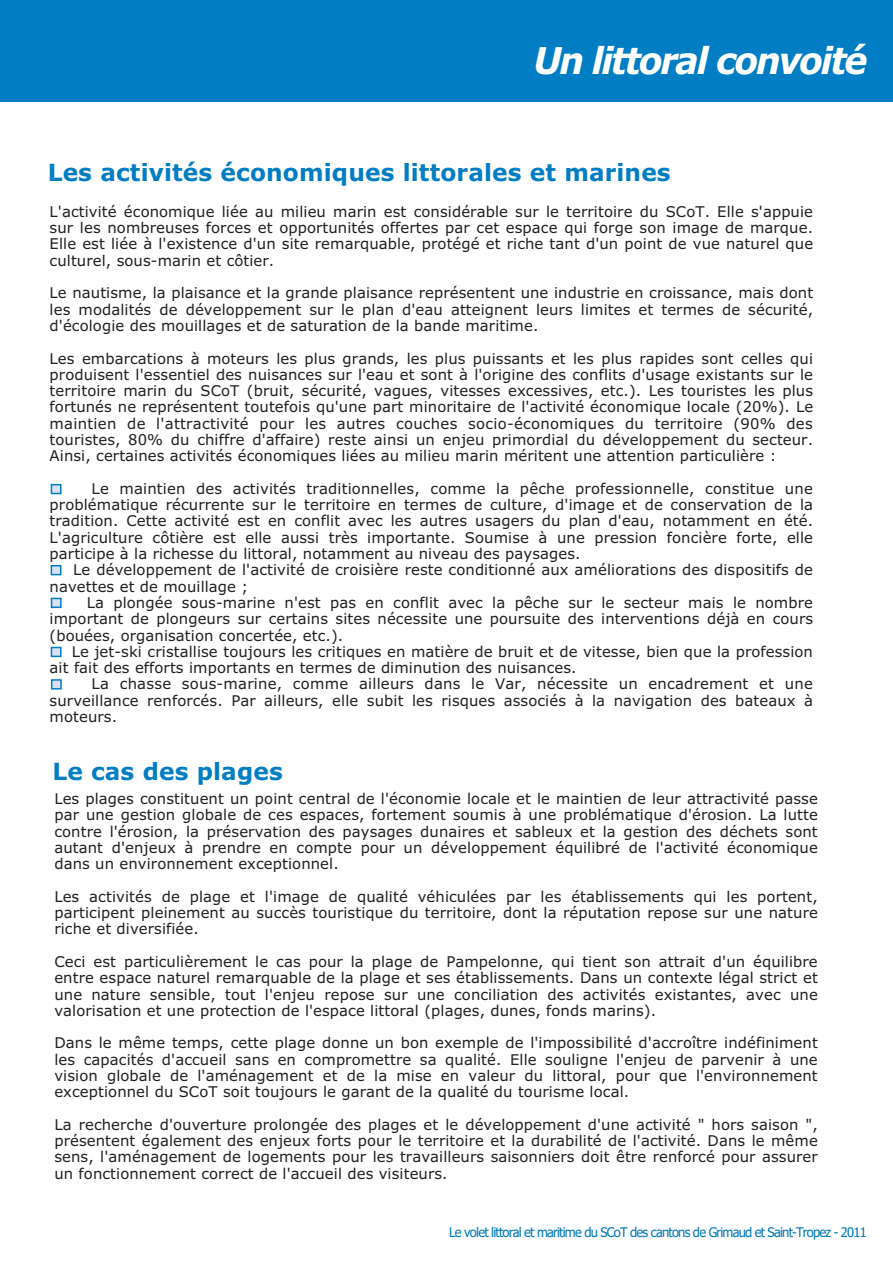
<style>
.page{position:relative;width:893px;height:1263px;background:#fff}
.page>*{position:absolute;margin:0;border:0;box-sizing:border-box;transform-origin:0 0}
.t1{font:italic 700 37.05px "Verdana";letter-spacing:-.06em;color:#fff;scale:.94 1}
.t2{font:700 23.7px "Verdana";letter-spacing:.005em;color:#007dc3}
.t3{font:14.85px/16.4px "Verdana";letter-spacing:.005em;color:#231f20;text-align:justify}
.t4{font:13.35px "Tahoma";letter-spacing:-.06em;color:#0078b9}
</style>
<div class="page">
<div style="left:0;top:0;width:893px;height:102px;background:#007dc3"></div>
<div style="left:51px;top:648px;width:10px;height:8px;background:#d8e2f3"></div>
<div style="left:51px;top:647px;width:11px;height:10px;border:2px solid #007dc3"></div>
<div style="left:52px;top:598px;width:9px;height:9px;background:#d8e2f3"></div>
<div style="left:51px;top:598px;width:11px;height:10px;border:2px solid #007dc3"></div>
<div style="left:52px;top:680px;width:9px;height:9px;background:#d8e2f3"></div>
<div style="left:51px;top:679px;width:11px;height:11px;border:2px solid #007dc3"></div>
<div style="left:51px;top:566px;width:10px;height:9px;background:#d8e2f3"></div>
<div style="left:51px;top:565px;width:10px;height:10px;border:2px solid #007dc3"></div>
<div style="left:51px;top:485px;width:10px;height:9px;background:#d8e2f3"></div>
<div style="left:51px;top:484px;width:11px;height:10px;border:2px solid #007dc3"></div>
<h1 class="t1" style="left:533px;top:46px;width:357px">Un littoral convoité</h1>
<h2 class="t2" style="left:48px;top:163px;width:624px">Les activités économiques littorales et marines</h2>
<p class="t3" style="left:50px;top:205px;width:765px">L'activité économique liée au milieu marin est considérable sur le territoire du SCoT. Elle s'appuie sur les nombreuses forces et opportunités offertes par cet espace qui forge son image de marque.<br>Elle est liée à l'existence d'un site remarquable, protégé et riche tant d'un point de vue naturel que culturel, sous-marin et côtier.</p>
<p class="t3" style="left:50px;top:286px;width:765px">Le nautisme, la plaisance et la grande plaisance représentent une industrie en croissance, mais dont les modalités de développement sur le plan d'eau atteignent leurs limites et termes de sécurité, d'écologie des mouillages et de saturation de la bande maritime.</p>
<p class="t3" style="left:50px;top:351px;width:765px">Les embarcations à moteurs les plus grands, les plus puissants et les plus rapides sont celles qui produisent l'essentiel des nuisances sur l'eau et sont à l'origine des conflits d'usage existants sur le territoire marin du SCoT (bruit, sécurité, vagues, vitesses excessives, etc.). Les touristes les plus fortunés ne représentent toutefois qu'une part minoritaire de l'activité économique locale (20%). Le maintien de l'attractivité pour les autres couches socio-économiques du territoire (90% des touristes, 80% du chiffre d'affaire) reste ainsi un enjeu primordial du développement du secteur.<br>Ainsi, certaines activités économiques liées au milieu marin méritent une attention particulière :</p>
<p class="t3" style="left:50px;top:482px;width:765px;text-indent:42px">Le maintien des activités traditionnelles, comme la pêche professionnelle, constitue une problématique récurrente sur le territoire en termes de culture, d'image et de conservation de la tradition. Cette activité est en conflit avec les autres usagers du plan d'eau, notamment en été.<br>L'agriculture côtière est elle aussi très importante. Soumise à une pression foncière forte, elle participe à la richesse du littoral, notamment au niveau des paysages.</p>
<p class="t3" style="left:50px;top:563px;width:765px;text-indent:24px">Le développement de l'activité de croisière reste conditionné aux améliorations des dispositifs de navettes et de mouillage ;</p>
<p class="t3" style="left:50px;top:596px;width:765px;text-indent:37px">La plongée sous-marine n'est pas en conflit avec la pêche sur le secteur mais le nombre important de plongeurs sur certains sites nécessite une poursuite des interventions déjà en cours (bouées, organisation concertée, etc.).</p>
<p class="t3" style="left:50px;top:645px;width:765px;text-indent:22px">Le jet-ski cristallise toujours les critiques en matière de bruit et de vitesse, bien que la profession ait fait des efforts importants en termes de diminution des nuisances.</p>
<p class="t3" style="left:50px;top:677px;width:765px;text-indent:42px">La chasse sous-marine, comme ailleurs dans le Var, nécessite un encadrement et une surveillance renforcés. Par ailleurs, elle subit les risques associés à la navigation des bateaux à moteurs.</p>
<h2 class="t2" style="left:52px;top:762px;width:232px">Le cas des plages</h2>
<p class="t3" style="left:54px;top:792px;width:765px">Les plages constituent un point central de l'économie locale et le maintien de leur attractivité passe par une gestion globale de ces espaces, fortement soumis à une problématique d'érosion. La lutte contre l'érosion, la préservation des paysages dunaires et sableux et la gestion des déchets sont autant d'enjeux à prendre en compte pour un développement équilibré de l'activité économique dans un environnement exceptionnel.</p>
<p class="t3" style="left:54px;top:889px;width:765px">Les activités de plage et l'image de qualité véhiculées par les établissements qui les portent, participent pleinement au succès touristique du territoire, dont la réputation repose sur une nature riche et diversifiée.</p>
<p class="t3" style="left:54px;top:955px;width:765px">Ceci est particulièrement le cas pour la plage de Pampelonne, qui tient son attrait d'un équilibre entre espace naturel remarquable de la plage et ses établissements. Dans un contexte légal strict et une nature sensible, tout l'enjeu repose sur une conciliation des activités existantes, avec une valorisation et une protection de l'espace littoral (plages, dunes, fonds marins).</p>
<p class="t3" style="left:54px;top:1036px;width:765px">Dans le même temps, cette plage donne un bon exemple de l'impossibilité d'accroître indéfiniment les capacités d'accueil sans en compromettre sa qualité. Elle souligne l'enjeu de parvenir à une vision globale de l'aménagement et de la mise en valeur du littoral, pour que l'environnement exceptionnel du SCoT soit toujours le garant de la qualité du tourisme local.</p>
<p class="t3" style="left:54px;top:1118px;width:765px">La recherche d'ouverture prolongée des plages et le développement d'une activité " hors saison ", présentent également des enjeux forts pour le territoire et la durabilité de l'activité. Dans le même sens, l'aménagement de logements pour les travailleurs saisonniers doit être renforcé pour assurer un fonctionnement correct de l'accueil des visiteurs.</p>
<p class="t4" style="left:449px;top:1227px;width:419px">Le volet littoral et maritime du SCoT des cantons de Grimaud et Saint-Tropez - 2011</p>
</div>
